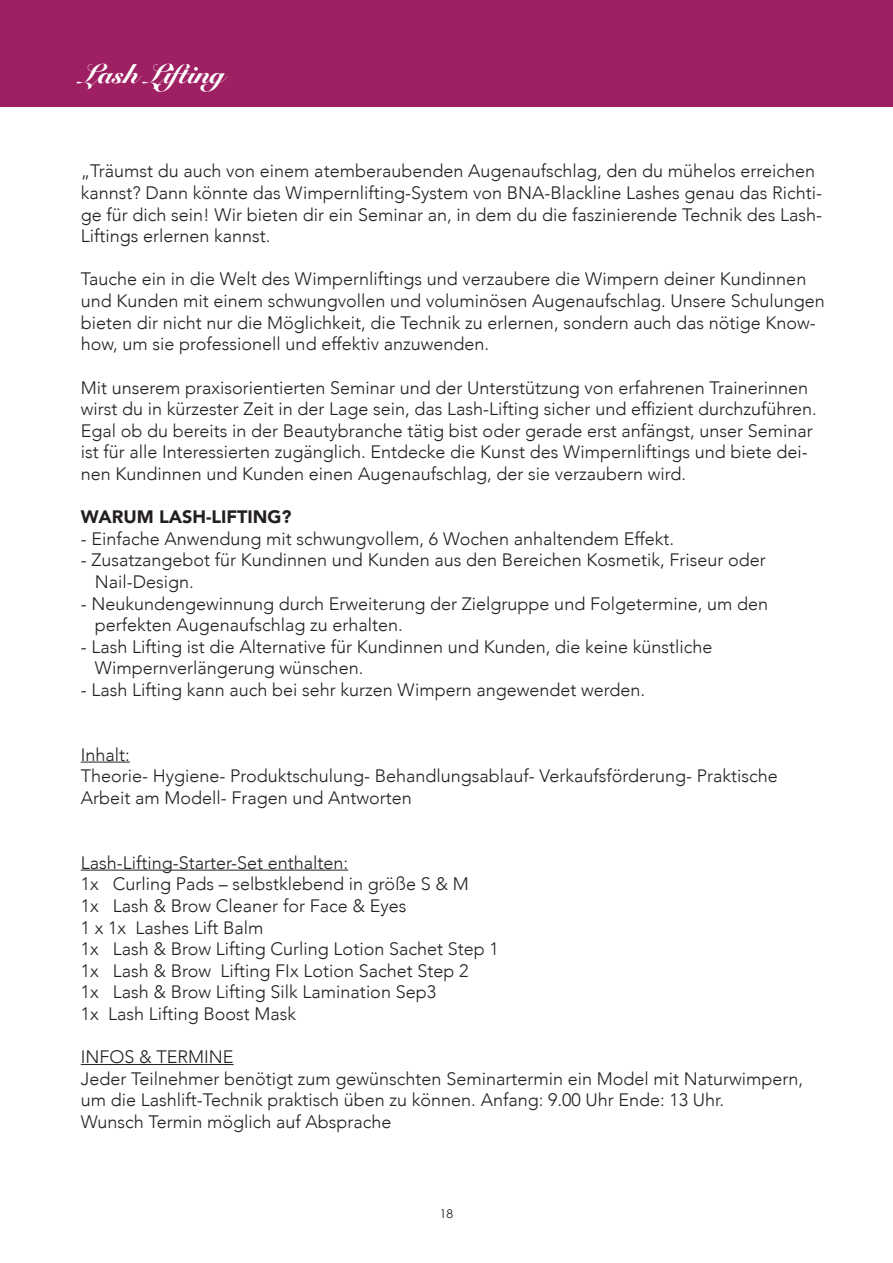
<style>
.page{position:relative;width:893px;height:1263px;background:#fff}
.page>*{position:absolute;margin:0;border:0;box-sizing:border-box;transform-origin:0 0}
.t1{font:900 27px "Snell Roundhand";color:#fff}
.t2{font:300 18px/21.6px "Avenir";color:#231f20}
.t3{font:900 18px "Avenir";color:#231f20}
.t4{font:12px "Century Gothic";color:#231f20}
</style>
<div class="page">
<div style="left:0;top:0;width:893px;height:106px;background:#9e1f62"></div>
<hr style="left:81px;top:762px;width:49px;height:1px;background:#231f20">
<hr style="left:81px;top:870px;width:267px;height:1px;background:#231f20">
<hr style="left:81px;top:1064px;width:153px;height:1px;background:#231f20">
<h1 class="t1" style="left:81px;top:58px;width:145px">Lash Lifting</h1>
<p class="t2" style="left:81px;top:160px;width:743px">„Träumst du auch von einem atemberaubenden Augenaufschlag, den du mühelos erreichen kannst? Dann könnte das Wimpernlifting-System von BNA-Blackline Lashes genau das Richti&shy;ge für dich sein! Wir bieten dir ein Seminar an, in dem du die faszinierende Technik des Lash-Liftings erlernen kannst.</p>
<p class="t2" style="left:81px;top:268px;width:746px">Tauche ein in die Welt des Wimpernliftings und verzaubere die Wimpern deiner Kundinnen und Kunden mit einem schwungvollen und voluminösen Augenaufschlag. Unsere Schulungen bieten dir nicht nur die Möglichkeit, die Technik zu erlernen, sondern auch das nötige Know&shy;how, um sie professionell und effektiv anzuwenden.</p>
<p class="t2" style="left:81px;top:376px;width:737px">Mit unserem praxisorientierten Seminar und der Unterstützung von erfahrenen Trainerinnen wirst du in kürzester Zeit in der Lage sein, das Lash-Lifting sicher und effizient durchzuführen.<br>Egal ob du bereits in der Beautybranche tätig bist oder gerade erst anfängst, unser Seminar ist für alle Interessierten zugänglich. Entdecke die Kunst des Wimpernliftings und biete dei&shy;nen Kundinnen und Kunden einen Augenaufschlag, der sie verzaubern wird.</p>
<p class="t3" style="left:81px;top:501px;width:212px">WARUM LASH-LIFTING?</p>
<p class="t2" style="left:81px;top:528px;width:595px">- Einfache Anwendung mit schwungvollem, 6 Wochen anhaltendem Effekt.</p>
<p class="t2" style="left:95px;top:549px;width:673px;text-indent:-14px">- Zusatzangebot für Kundinnen und Kunden aus den Bereichen Kosmetik, Friseur oder<br>Nail-Design.</p>
<p class="t2" style="left:95px;top:592px;width:675px;text-indent:-14px">- Neukundengewinnung durch Erweiterung der Zielgruppe und Folgetermine, um den perfekten Augenaufschlag zu erhalten.</p>
<p class="t2" style="left:95px;top:636px;width:619px;text-indent:-14px">- Lash Lifting ist die Alternative für Kundinnen und Kunden, die keine künstliche<br>Wimpernverlängerung wünschen.</p>
<p class="t2" style="left:81px;top:679px;width:566px">- Lash Lifting kann auch bei sehr kurzen Wimpern angewendet werden.</p>
<p class="t2" style="left:81px;top:744px;width:698px">Inhalt:<br>Theorie- Hygiene- Produktschulung- Behandlungsablauf- Verkaufsförderung- Praktische<br>Arbeit am Modell- Fragen und Antworten</p>
<p class="t2" style="left:81px;top:852px;width:419px">Lash-Lifting-Starter-Set enthalten:<br>1x Curling Pads – selbstklebend in größe S &amp; M<br>1x Lash &amp; Brow Cleaner for Face &amp; Eyes<br>1 x 1x Lashes Lift Balm<br>1x Lash &amp; Brow Lifting Curling Lotion Sachet Step 1<br>1x Lash &amp; Brow Lifting FIx Lotion Sachet Step 2<br>1x Lash &amp; Brow Lifting Silk Lamination Sep3<br>1x Lash Lifting Boost Mask</p>
<p class="t2" style="left:81px;top:1046px;width:724px">INFOS &amp; TERMINE<br>Jeder Teilnehmer benötigt zum gewünschten Seminartermin ein Model mit Naturwimpern, um die Lashlift-Technik praktisch üben zu können. Anfang: 9.00 Uhr Ende: 13 Uhr.<br>Wunsch Termin möglich auf Absprache</p>
<p class="t4" style="left:440px;top:1207px;width:15px">18</p>
</div>
